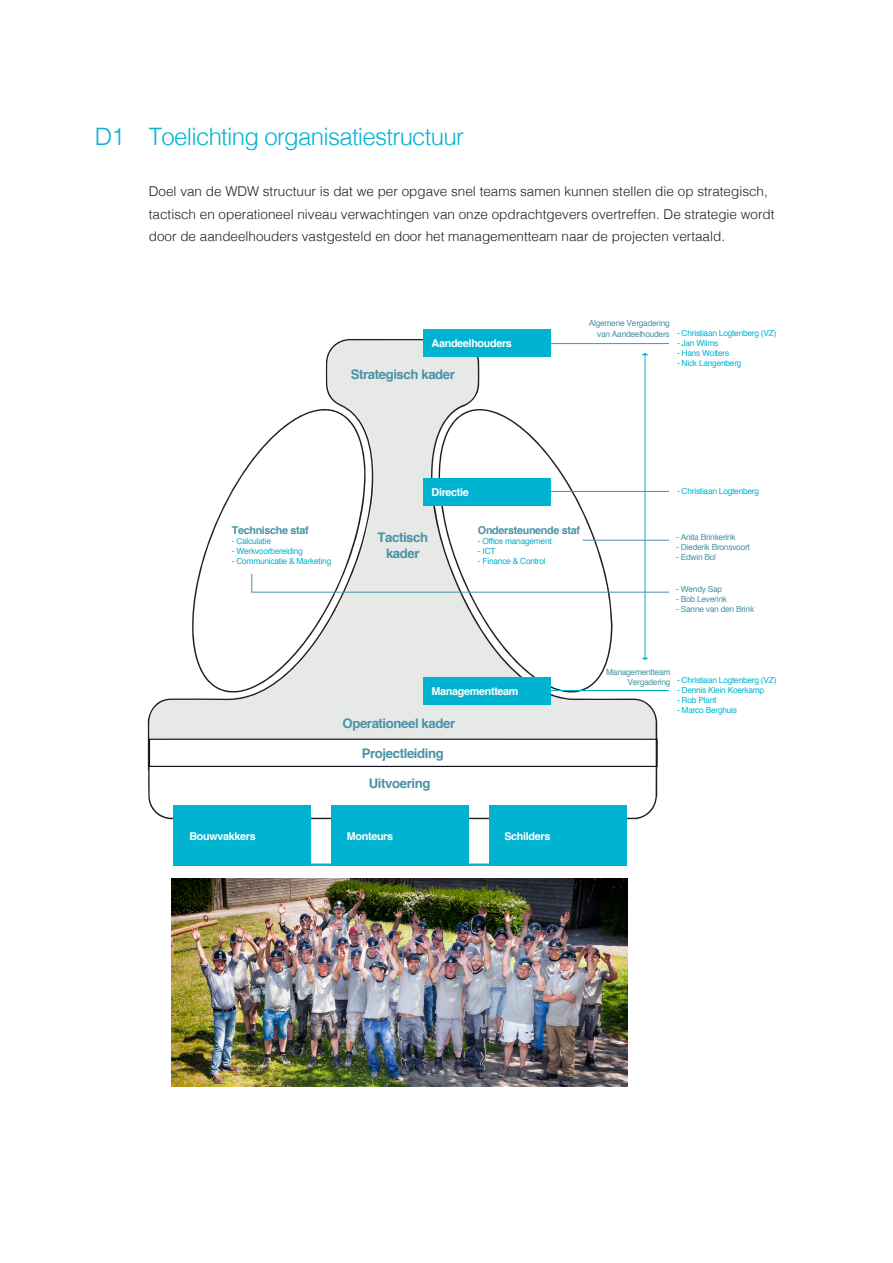
<style>
.page{position:relative;width:893px;height:1263px;background:#fff}
.page>*{position:absolute;margin:0;border:0;box-sizing:border-box;transform-origin:0 0}
.t1{font:300 24px "Helvetica";letter-spacing:-.03em;color:#00b4d1}
.t2{font:300 13.5px/22.5px "Helvetica";color:#231f20}
.t3{font:700 13.2px/15.8px "Helvetica";letter-spacing:-.03em;color:#4993a6;text-align:center}
.t4{font:700 10.8px "Helvetica";letter-spacing:-.03em;color:#fff}
.t5{font:700 10.8px "Helvetica";letter-spacing:-.03em;color:#4993a6}
.t6{font:8.4px "Helvetica";letter-spacing:-.03em;color:#00b4d1}
.t7{font:8.4px/10.1px "Helvetica";letter-spacing:-.03em;color:#4993a6;text-align:right}
</style>
<div class="page">
<hr style="left:301px;top:863px;width:239px;height:3px;background:#00b4d1">
<svg style="left:148px;top:339px;width:509px;height:480px"></svg>
<svg style="left:192px;top:407px;width:174px;height:286px"></svg>
<svg style="left:438px;top:409px;width:174px;height:284px"></svg>
<div style="left:424px;top:329px;width:127px;height:27px;background:#00b4d1"></div>
<div style="left:424px;top:479px;width:127px;height:27px;background:#00b4d1"></div>
<div style="left:173px;top:805px;width:138px;height:61px;background:#00b4d1"></div>
<div style="left:331px;top:805px;width:138px;height:61px;background:#00b4d1"></div>
<div style="left:489px;top:805px;width:138px;height:61px;background:#00b4d1"></div>
<div style="left:424px;top:678px;width:127px;height:27px;background:#00b4d1"></div>
<div style="left:149px;top:739px;width:509px;height:28px;border:1px solid #111416"></div>
<hr style="left:531px;top:343px;width:138px;height:1px;background:#00b4d1">
<hr style="left:645px;top:355px;width:1px;height:303px;background:#00b4d1">
<svg style="left:641px;top:353px;width:8px;height:2px"></svg>
<svg style="left:641px;top:658px;width:8px;height:2px"></svg>
<hr style="left:531px;top:491px;width:138px;height:1px;background:#00b4d1">
<hr style="left:583px;top:540px;width:86px;height:1px;background:#4993a6">
<svg style="left:251px;top:573px;width:418px;height:20px"></svg>
<hr style="left:531px;top:690px;width:138px;height:1px;background:#00b4d1">
<img style="left:172px;top:878px;width:455px;height:209px">
<p class="t1" style="left:95px;top:116px;width:371px">D1 Toelichting organisatiestructuur</p>
<p class="t2" style="left:149px;top:179px;width:627px">Doel van de WDW structuur is dat we per opgave snel teams samen kunnen stellen die op strategisch, tactisch en operationeel niveau verwachtingen van onze opdrachtgevers overtreffen. De strategie wordt door de aandeelhouders vastgesteld en door het managementteam naar de projecten vertaald.</p>
<p class="t4" style="left:432px;top:334px;width:82px">Aandeelhouders</p>
<p class="t3" style="left:351px;top:367px;width:106px">Strategisch kader</p>
<p class="t7" style="left:589px;top:319px;width:83px">Algemene Vergadering van Aandeelhouders</p>
<p class="t6" style="left:677px;top:327px;width:101px">- Christiaan Logtenberg (VZ)</p>
<p class="t6" style="left:677px;top:337px;width:43px">- Jan Wilms</p>
<p class="t6" style="left:677px;top:347px;width:54px">- Hans Wolters</p>
<p class="t6" style="left:677px;top:357px;width:66px">- Nick Langenberg</p>
<p class="t5" style="left:232px;top:521px;width:79px">Technische staf</p>
<p class="t6" style="left:232px;top:534px;width:41px">- Calculatie</p>
<p class="t6" style="left:232px;top:544px;width:73px">- Werkvoorbereiding</p>
<p class="t6" style="left:232px;top:554px;width:101px">- Communicatie &amp; Marketing</p>
<p class="t4" style="left:432px;top:483px;width:39px">Directie</p>
<p class="t3" style="left:377px;top:529px;width:52px">Tactisch kader</p>
<p class="t5" style="left:478px;top:521px;width:104px">Ondersteunende staf</p>
<p class="t6" style="left:478px;top:534px;width:75px">- Office management</p>
<p class="t6" style="left:478px;top:544px;width:19px">- ICT</p>
<p class="t6" style="left:478px;top:554px;width:69px">- Finance &amp; Control</p>
<p class="t4" style="left:432px;top:682px;width:88px">Managementteam</p>
<p class="t3" style="left:342px;top:716px;width:114px">Operationeel kader</p>
<p class="t3" style="left:362px;top:745px;width:84px">Projectleiding</p>
<p class="t3" style="left:369px;top:775px;width:63px">Uitvoering</p>
<p class="t4" style="left:189px;top:827px;width:68px">Bouwvakkers</p>
<p class="t4" style="left:347px;top:827px;width:48px">Monteurs</p>
<p class="t4" style="left:504px;top:827px;width:47px">Schilders</p>
<p class="t6" style="left:677px;top:484px;width:84px">- Christiaan Logtenberg</p>
<p class="t7" style="left:676px;top:532px;width:61px">- Anita Brinkerink</p>
<p class="t7" style="left:676px;top:542px;width:75px">- Diederik Bronsvoort</p>
<p class="t7" style="left:676px;top:552px;width:41px">- Edwin Bol</p>
<p class="t7" style="left:676px;top:584px;width:47px">- Wendy Sap</p>
<p class="t7" style="left:676px;top:594px;width:52px">- Bob Leverink</p>
<p class="t7" style="left:676px;top:604px;width:79px">- Sanne van den Brink</p>
<p class="t7" style="left:606px;top:668px;width:66px">Managementteam<br>Vergadering</p>
<p class="t6" style="left:677px;top:673px;width:101px">- Christiaan Logtenberg (VZ)</p>
<p class="t6" style="left:677px;top:683px;width:89px">- Dennis Klein Koerkamp</p>
<p class="t6" style="left:677px;top:694px;width:41px">- Rob Plant</p>
<p class="t6" style="left:677px;top:704px;width:62px">- Marco Berghuis</p>
</div>
